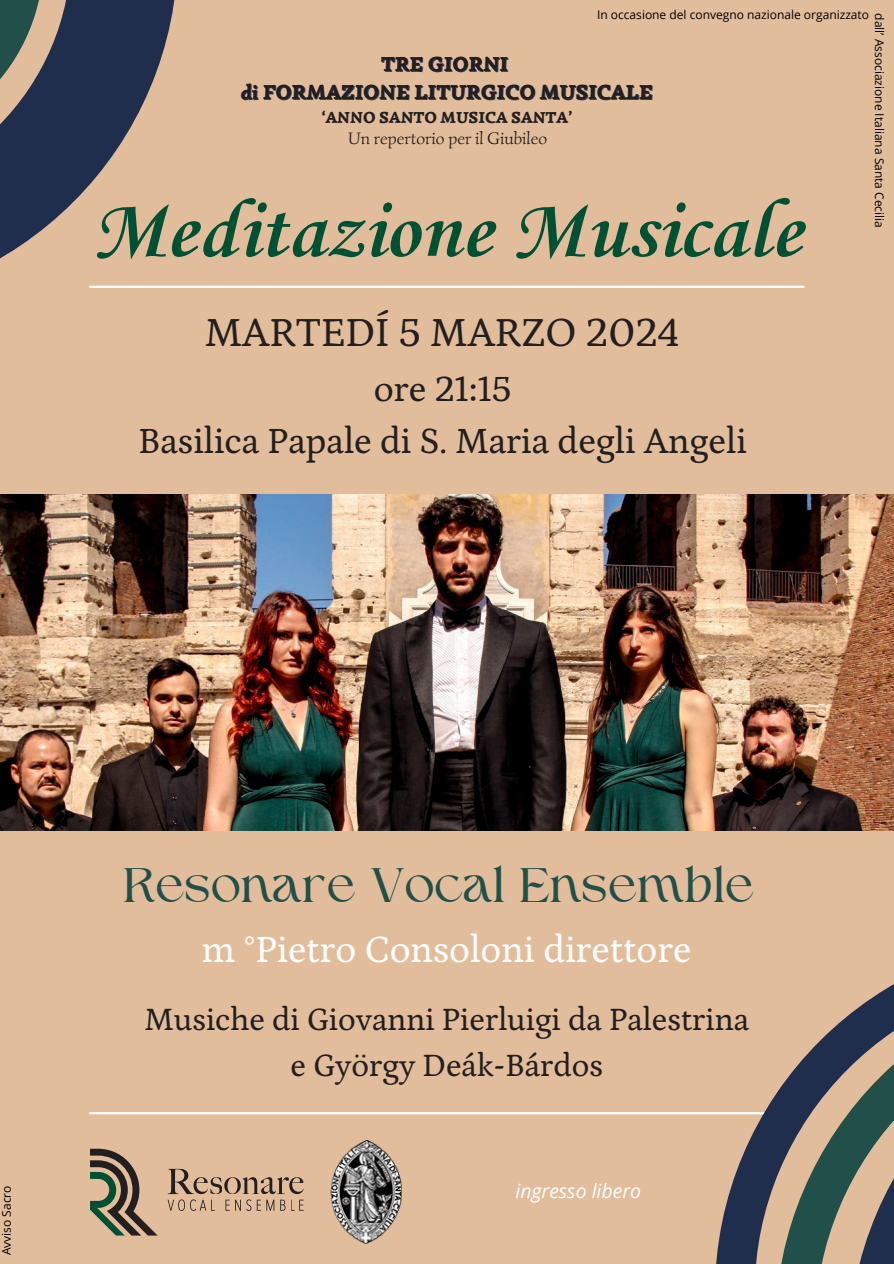
<style>
.page{position:relative;width:894px;height:1264px;background:#fff}
.page>*{position:absolute;margin:0;border:0;box-sizing:border-box;transform-origin:0 0}
.t1{font:700 84px "Corsiva";color:#005033}
.t2{font:49.5px "Higuen";color:#214f49}
.t3{font:42px "Petrona";color:#231f20}
.t4{font:39px "Petrona";color:#fff}
.t5{font:37.5px/51.8px "Petrona";color:#231f20;text-align:center}
.t6{font:33px/46.2px "Petrona";color:#231f20;text-align:center}
.t7{font:900 20.55px "Simonetta";color:#231f20}
.t8{font:italic 19.5px "Open Sans";color:#fff}
.t9{font:17.1px "Simonetta";color:#231f20}
.t10{font:900 16.05px "Simonetta";color:#231f20}
.t11{font:12px "Open Sans";color:#000}
</style>
<div class="page">
<div style="left:0;top:0;width:893px;height:1263px;background:#e2bd9c"></div>
<svg style="left:90px;top:1148px;width:67px;height:87px"></svg>
<svg style="left:168px;top:1168px;width:135px;height:42px"></svg>
<img style="left:331px;top:1140px;width:70px;height:103px">
<img style="left:0;top:494px;width:893px;height:336px">
<hr style="left:89px;top:1112px;width:715px;height:2px;background:#fff">
<svg style="left:714px;top:1096px;width:61px;height:167px;fill:#202e4e"></svg>
<hr style="left:89px;top:286px;width:715px;height:2px;background:#fff">
<svg style="left:0;top:0;width:178px;height:288px;fill:#202e4e"></svg>
<svg style="left:0;top:0;width:43px;height:148px"></svg>
<svg style="left:775px;top:984px;width:118px;height:279px"></svg>
<p class="t11" style="left:597px;top:6px;width:273px">In occasione del convegno nazionale organizzato</p>
<p class="t11" style="left:887px;top:13px;width:216px;rotate:90deg">dall’ Associazione Italiana Santa Cecilia</p>
<p class="t7" style="left:380px;top:51px;width:129px">TRE GIORNI</p>
<h6 class="t7" style="left:241px;top:79px;width:413px">di FORMAZIONE LITURGICO MUSICALE</h6>
<p class="t10" style="left:321px;top:108px;width:252px">‘ANNO SANTO MUSICA SANTA’</p>
<h1 class="t9" style="left:348px;top:128px;width:200px">Un repertorio per il Giubileo</h1>
<h2 class="t1" style="left:92px;top:189px;width:711px">Meditazione Musicale</h2>
<p class="t3" style="left:205px;top:310px;width:476px">MARTEDÍ 5 MARZO 2024</p>
<p class="t5" style="left:138px;top:364px;width:609px">ore 21:15<br>Basilica Papale di S. Maria degli Angeli</p>
<p class="t11" style="left:-2px;top:1255px;width:71px;rotate:-90deg">Avviso Sacro</p>
<h2 class="t2" style="left:124px;top:864px;width:632px">Resonare Vocal Ensemble</h2>
<h2 class="t4" style="left:202px;top:928px;width:491px">m °Pietro Consoloni direttore</h2>
<p class="t6" style="left:144px;top:997px;width:606px">Musiche di Giovanni Pierluigi da Palestrina e György Deák-Bárdos</p>
<p class="t8" style="left:515px;top:1177px;width:127px">ingresso libero</p>
</div>
